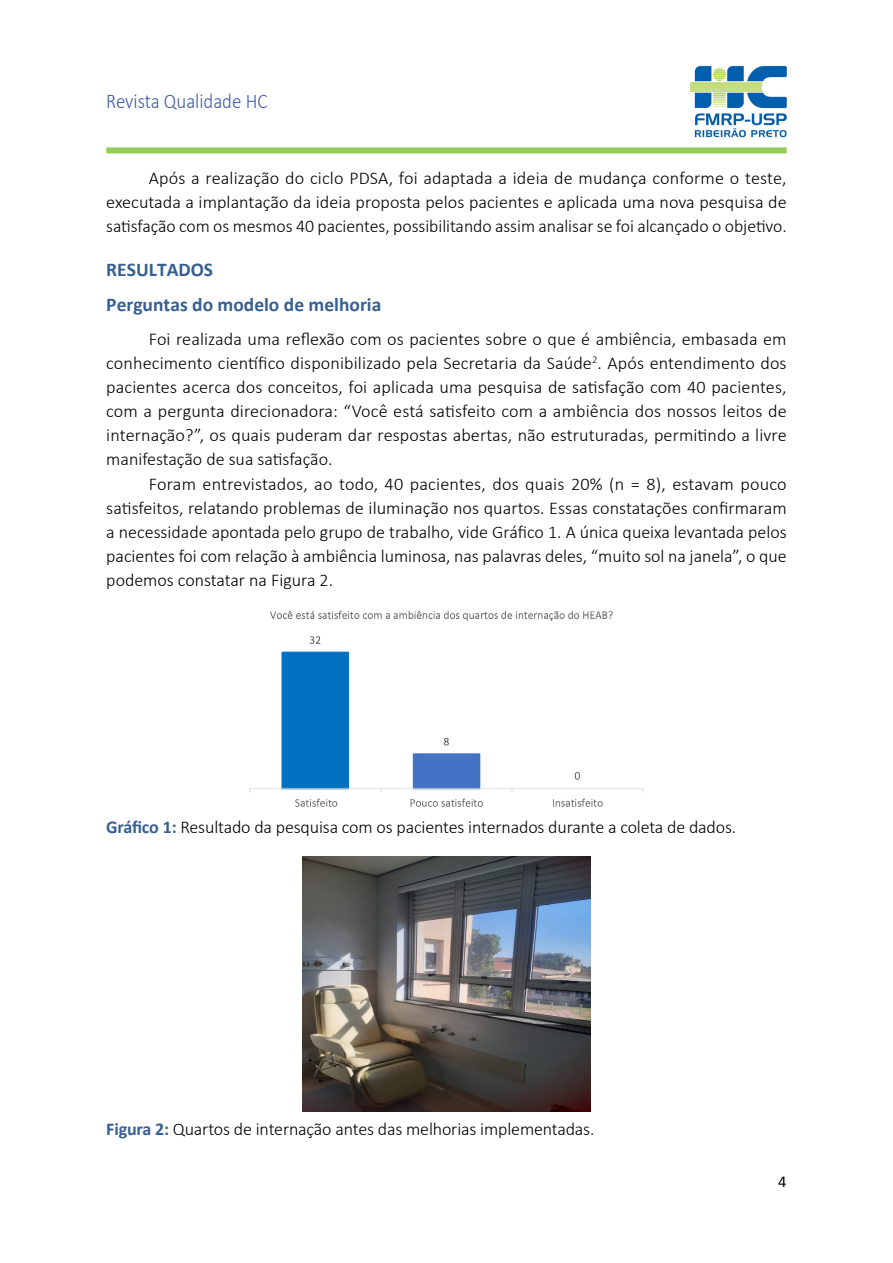
<style>
.page{position:relative;width:893px;height:1263px;background:#fff}
.page>*{position:absolute;margin:0;border:0;box-sizing:border-box;transform-origin:0 0}
.t1{font:300 21px "Calibri";color:#3f5ba9;scale:.9 1}
.t2{font:700 19.5px/34px "Calibri";color:#365f91}
.t3{font:300 18px/24px "Calibri";letter-spacing:-.01em;color:#000;text-align:justify}
.t4{font:16.5px "Calibri";color:#000}
.s1{font-weight:700;color:#365f91}
</style>
<div class="page">
<img style="left:690px;top:65px;width:97px;height:73px">
<div style="left:106px;top:147px;width:681px;height:6px;background:#94ce58"></div>
<img style="left:249px;top:610px;width:395px;height:197px">
<img style="left:302px;top:857px;width:289px;height:254px">
<p class="t1" style="left:106px;top:88px;width:181px">Revista Qualidade HC</p>
<p class="t3" style="left:106px;top:165px;width:682px;text-indent:43px">Após a realização do ciclo PDSA, foi adaptada a ideia de mudança conforme o teste, executada a implantação da ideia proposta pelos pacientes e aplicada uma nova pesquisa de satisfação com os mesmos 40 pacientes, possibilitando assim analisar se foi alcançado o objetivo.</p>
<p class="t2" style="left:106px;top:253px;width:277px">RESULTADOS<br>Perguntas do modelo de melhoria</p>
<p class="t3" style="left:106px;top:327px;width:682px;text-indent:43px">Foi realizada uma reflexão com os pacientes sobre o que é ambiência, embasada em conhecimento científico disponibilizado pela Secretaria da Saúde<sup>2</sup>. Após entendimento dos pacientes acerca dos conceitos, foi aplicada uma pesquisa de satisfação com 40 pacientes, com a pergunta direcionadora: “Você está satisfeito com a ambiência dos nossos leitos de internação?”, os quais puderam dar respostas abertas, não estruturadas, permitindo a livre manifestação de sua satisfação.</p>
<p class="t3" style="left:106px;top:471px;width:682px;text-indent:43px">Foram entrevistados, ao todo, 40 pacientes, dos quais 20% (n = 8), estavam pouco satisfeitos, relatando problemas de iluminação nos quartos. Essas constatações confirmaram a necessidade apontada pelo grupo de trabalho, vide Gráfico 1. A única queixa levantada pelos pacientes foi com relação à ambiência luminosa, nas palavras deles, “muito sol na janela”, o que podemos constatar na Figura 2.</p>
<p class="t3" style="left:106px;top:815px;width:631px"><span class="s1">Gráfico 1:</span> Resultado da pesquisa com os pacientes internados durante a coleta de dados.</p>
<p class="t3" style="left:106px;top:1117px;width:490px"><span class="s1">Figura 2:</span> Quartos de internação antes das melhorias implementadas.</p>
<p class="t4" style="left:778px;top:1171px;width:10px">4</p>
</div>
